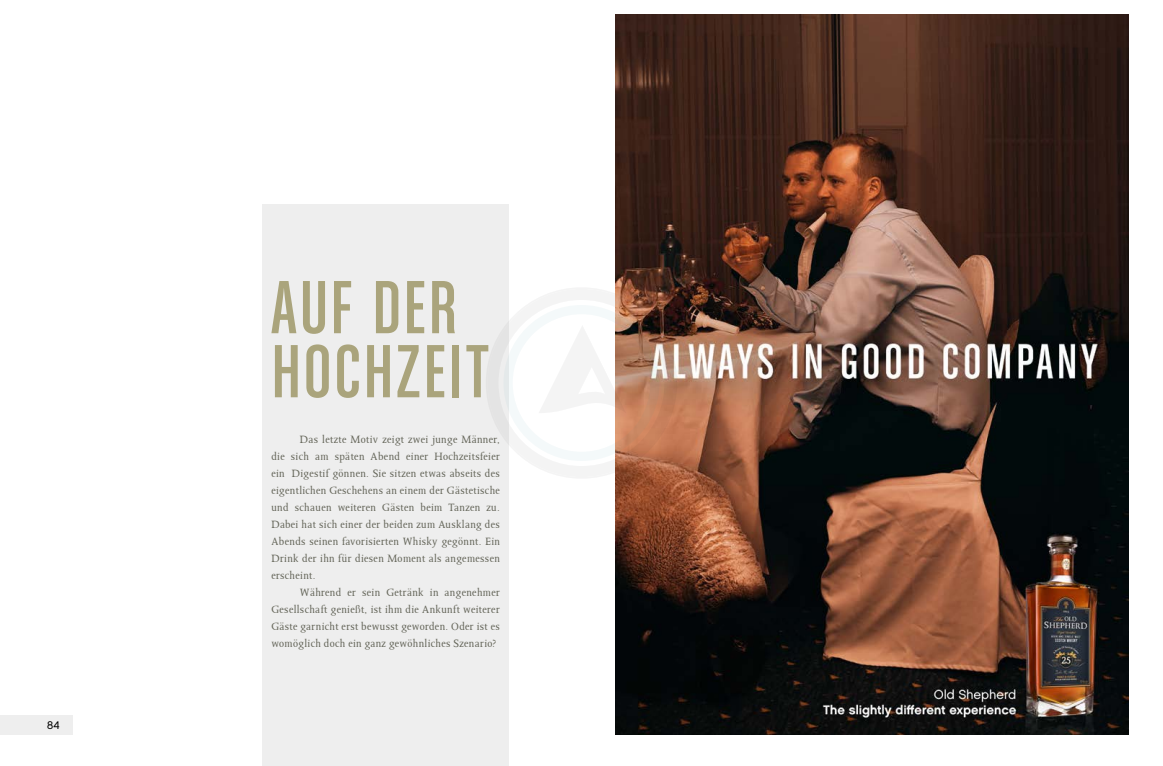
<style>
.page{position:relative;width:1163px;height:766px;background:#fff}
.page>*{position:absolute;margin:0;border:0;box-sizing:border-box;transform-origin:0 0}
.t1{font:80px/64px "Chalet Comprime Cologne Sixty";letter-spacing:.045em;color:#aaa47c}
.t2{font:12px "Octavian";letter-spacing:.03em;color:#66675b}
.t3{font:11px "Chalet London Nineteen Sixty";color:#000}
</style>
<div class="page">
<div style="left:0;top:714px;width:73px;height:20px;background:#eee"></div>
<div style="left:262px;top:204px;width:246px;height:561px;background:#eee"></div>
<img style="left:615px;top:14px;width:513px;height:720px">
<div style="left:487px;top:289px;width:188px;height:188px;border:11px solid #231f20;border-radius:50%"></div>
<div style="left:503px;top:305px;width:156px;height:156px;border:9px solid #20899b;border-radius:50%"></div>
<svg style="left:538px;top:325px;width:88px;height:88px"></svg>
<p class="t3" style="left:47px;top:718px;width:14px">84</p>
<p class="t1" style="left:271px;top:274px;width:213px">AUF DER<br>HOCHZEIT</p>
<p class="t2" style="left:300px;top:431px;width:202px">Das letzte Motiv zeigt zwei junge Männer,</p>
<p class="t2" style="left:271px;top:448px;width:230px">die sich am späten Abend einer Hochzeitsfeier</p>
<p class="t2" style="left:271px;top:465px;width:230px">ein Digestif gönnen. Sie sitzen etwas abseits des</p>
<p class="t2" style="left:271px;top:482px;width:230px">eigentlichen Geschehens an einem der Gästetische</p>
<p class="t2" style="left:271px;top:499px;width:230px">und schauen weiteren Gästen beim Tanzen zu.</p>
<p class="t2" style="left:271px;top:516px;width:230px">Dabei hat sich einer der beiden zum Ausklang des</p>
<p class="t2" style="left:271px;top:533px;width:230px">Abends seinen favorisierten Whisky gegönnt. Ein</p>
<p class="t2" style="left:271px;top:550px;width:230px">Drink der ihn für diesen Moment als angemessen</p>
<p class="t2" style="left:271px;top:567px;width:46px">erscheint.</p>
<p class="t2" style="left:300px;top:584px;width:202px">Während er sein Getränk in angenehmer</p>
<p class="t2" style="left:271px;top:601px;width:230px">Gesellschaft genießt, ist ihm die Ankunft weiterer</p>
<p class="t2" style="left:271px;top:618px;width:230px">Gäste garnicht erst bewusst geworden. Oder ist es</p>
<p class="t2" style="left:271px;top:635px;width:226px">womöglich doch ein ganz gewöhnliches Szenario?</p>
</div>
